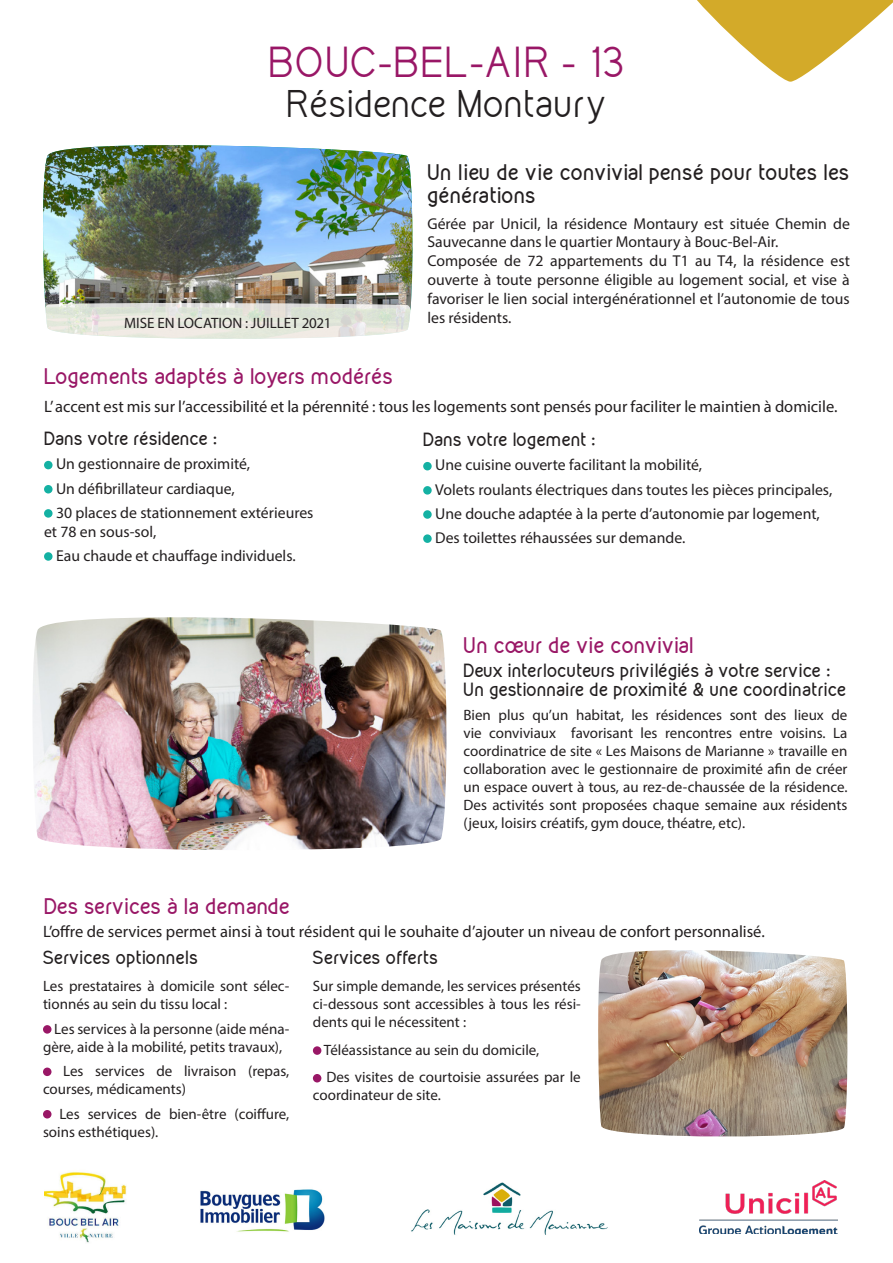
<style>
.page{position:relative;width:893px;height:1263px;background:#fff}
.page>*{position:absolute;margin:0;border:0;box-sizing:border-box;transform-origin:0 0}
.TITRE_NOM_RESIDENCE{font:37.8px "Kirvy";color:#991766}
.TITRE_PRINCIPAL{font:33.6px "Kirvy";color:#231f20}
.t1{font:700 19.5px "Kirvy";letter-spacing:-.005em;color:#991766}
.TEXTE_COURANT{font:700 19.5px/23.4px "Kirvy";color:#231f20}
.TEXTE_COURANT-2{font:16.5px "Myriad Pro";color:#231f20}
.TEXTE_COURANT-3{font:700 16.5px/19.5px "Kirvy";color:#231f20}
.TEXTE_COURANT-4{font:15.75px/18.9px "Myriad Pro";color:#231f20}
.TEXTE_COURANT-5{font:15px/18px "Myriad Pro";color:#231f20}
</style>
<div class="page">
<img style="left:699px;top:1180px;width:139px;height:54px">
<img style="left:200px;top:1189px;width:125px;height:43px">
<img style="left:411px;top:1182px;width:197px;height:53px">
<svg style="left:697px;top:0;width:196px;height:82px"></svg>
<img style="left:43px;top:145px;width:370px;height:156px">
<svg style="left:45px;top:301px;width:367px;height:38px;background:#ddded6"></svg>
<div style="left:44px;top:461px;width:9px;height:8px;background:#14b1a3;border-radius:50%"></div>
<div style="left:44px;top:485px;width:9px;height:8px;background:#14b1a3;border-radius:50%"></div>
<div style="left:44px;top:509px;width:9px;height:9px;background:#14b1a3;border-radius:50%"></div>
<div style="left:44px;top:552px;width:9px;height:9px;background:#14b1a3;border-radius:50%"></div>
<div style="left:423px;top:462px;width:9px;height:8px;background:#14b1a3;border-radius:50%"></div>
<div style="left:423px;top:486px;width:9px;height:9px;background:#14b1a3;border-radius:50%"></div>
<div style="left:423px;top:510px;width:9px;height:9px;background:#14b1a3;border-radius:50%"></div>
<div style="left:423px;top:534px;width:9px;height:9px;background:#14b1a3;border-radius:50%"></div>
<div style="left:43px;top:1025px;width:9px;height:9px;background:#991766;border-radius:50%"></div>
<div style="left:43px;top:1067px;width:9px;height:9px;background:#991766;border-radius:50%"></div>
<div style="left:43px;top:1110px;width:9px;height:8px;background:#991766;border-radius:50%"></div>
<div style="left:313px;top:1046px;width:8px;height:9px;background:#991766;border-radius:50%"></div>
<div style="left:313px;top:1074px;width:8px;height:8px;background:#991766;border-radius:50%"></div>
<img style="left:33px;top:617px;width:414px;height:233px">
<img style="left:598px;top:950px;width:250px;height:187px">
<img style="left:44px;top:1172px;width:83px;height:71px">
<p class="TITRE_NOM_RESIDENCE" style="left:268px;top:36px;width:358px">BOUC-BEL-AIR - 13</p>
<p class="TITRE_PRINCIPAL" style="left:286px;top:81px;width:322px">Résidence Montaury</p>
<p class="TEXTE_COURANT-5" style="left:124px;top:314px;width:209px">MISE EN LOCATION : JUILLET 2021</p>
<p class="t1" style="left:44px;top:363px;width:351px">Logements adaptés à loyers modérés</p>
<p class="TEXTE_COURANT" style="left:427px;top:160px;width:424px">Un lieu de vie convivial pensé pour toutes les générations</p>
<p class="TEXTE_COURANT-4" style="left:427px;top:214px;width:424px">Gérée par Unicil, la résidence Montaury est située Chemin de<br>Sauvecanne dans le quartier Montaury à Bouc-Bel-Air.</p>
<p class="TEXTE_COURANT-4" style="left:427px;top:251px;width:424px;text-align:justify">Composée de 72 appartements du T1 au T4, la résidence est ouverte à toute personne éligible au logement social, et vise à favoriser le lien social intergénérationnel et l’autonomie de tous les résidents.</p>
<p class="TEXTE_COURANT-2" style="left:44px;top:396px;width:795px">L’ accent est mis sur l’accessibilité et la pérennité : tous les logements sont pensés pour faciliter le maintien à domicile.</p>
<p class="TEXTE_COURANT-3" style="left:44px;top:429px;width:175px">Dans votre résidence :</p>
<p class="TEXTE_COURANT-4" style="left:56px;top:454px;width:196px">Un gestionnaire de proximité,</p>
<p class="TEXTE_COURANT-4" style="left:56px;top:478px;width:180px">Un défibrillateur cardiaque,</p>
<p class="TEXTE_COURANT-4" style="left:56px;top:503px;width:259px">30 places de stationnement extérieures</p>
<p class="TEXTE_COURANT-4" style="left:44px;top:522px;width:114px">et 78 en sous-sol,</p>
<p class="TEXTE_COURANT-4" style="left:56px;top:546px;width:241px">Eau chaude et chauffage individuels.</p>
<p class="t1" style="left:44px;top:893px;width:248px">Des services à la demande</p>
<p class="TEXTE_COURANT-3" style="left:423px;top:430px;width:174px">Dans votre logement :</p>
<p class="TEXTE_COURANT-4" style="left:435px;top:455px;width:268px">Une cuisine ouverte facilitant la mobilité,</p>
<p class="TEXTE_COURANT-4" style="left:435px;top:480px;width:399px">Volets roulants électriques dans toutes les pièces principales,</p>
<p class="TEXTE_COURANT-4" style="left:435px;top:504px;width:386px">Une douche adaptée à la perte d’autonomie par logement,</p>
<p class="TEXTE_COURANT-4" style="left:435px;top:528px;width:252px">Des toilettes réhaussées sur demande.</p>
<p class="t1" style="left:463px;top:631px;width:232px">Un cœur de vie convivial</p>
<p class="TEXTE_COURANT-3" style="left:463px;top:660px;width:385px">Deux interlocuteurs privilégiés à votre service :<br>Un gestionnaire de proximité &amp; une coordinatrice</p>
<p class="TEXTE_COURANT-5" style="left:463px;top:706px;width:385px;text-align:justify">Bien plus qu’un habitat, les résidences sont des lieux de vie conviviaux favorisant les rencontres entre voisins. La coordinatrice de site « Les Maisons de Marianne » travaille en collaboration avec le gestionnaire de proximité afin de créer un espace ouvert à tous, au rez-de-chaussée de la résidence.<br>Des activités sont proposées chaque semaine aux résidents (jeux, loisirs créatifs, gym douce, théatre, etc).</p>
<p class="TEXTE_COURANT-2" style="left:43px;top:921px;width:723px">L’offre de services permet ainsi à tout résident qui le souhaite d’ajouter un niveau de confort personnalisé.</p>
<p class="TEXTE_COURANT-3" style="left:43px;top:947px;width:157px">Services optionnels</p>
<p class="TEXTE_COURANT-5" style="left:43px;top:977px;width:248px">Les prestataires à domicile sont sélec&shy;tionnés au sein du tissu local :</p>
<p class="TEXTE_COURANT-5" style="left:43px;top:1019px;width:248px;text-indent:11px">Les services à la personne (aide ména&shy;gère, aide à la mobilité, petits travaux),</p>
<p class="TEXTE_COURANT-5" style="left:43px;top:1062px;width:248px;text-indent:20px">Les services de livraison (repas, courses, médicaments)</p>
<p class="TEXTE_COURANT-5" style="left:43px;top:1104px;width:248px;text-indent:16px">Les services de bien-être (coiffure, soins esthétiques).</p>
<p class="TEXTE_COURANT-3" style="left:313px;top:947px;width:127px">Services offerts</p>
<p class="TEXTE_COURANT-5" style="left:313px;top:977px;width:269px;text-align:justify">Sur simple demande, les services présentés ci-dessous sont accessibles à tous les rési&shy;dents qui le nécessitent :</p>
<p class="TEXTE_COURANT-5" style="left:324px;top:1040px;width:217px">Téléassistance au sein du domicile,</p>
<p class="TEXTE_COURANT-5" style="left:313px;top:1068px;width:269px;text-indent:13px">Des visites de courtoisie assurées par le coordinateur de site.</p>
</div>
